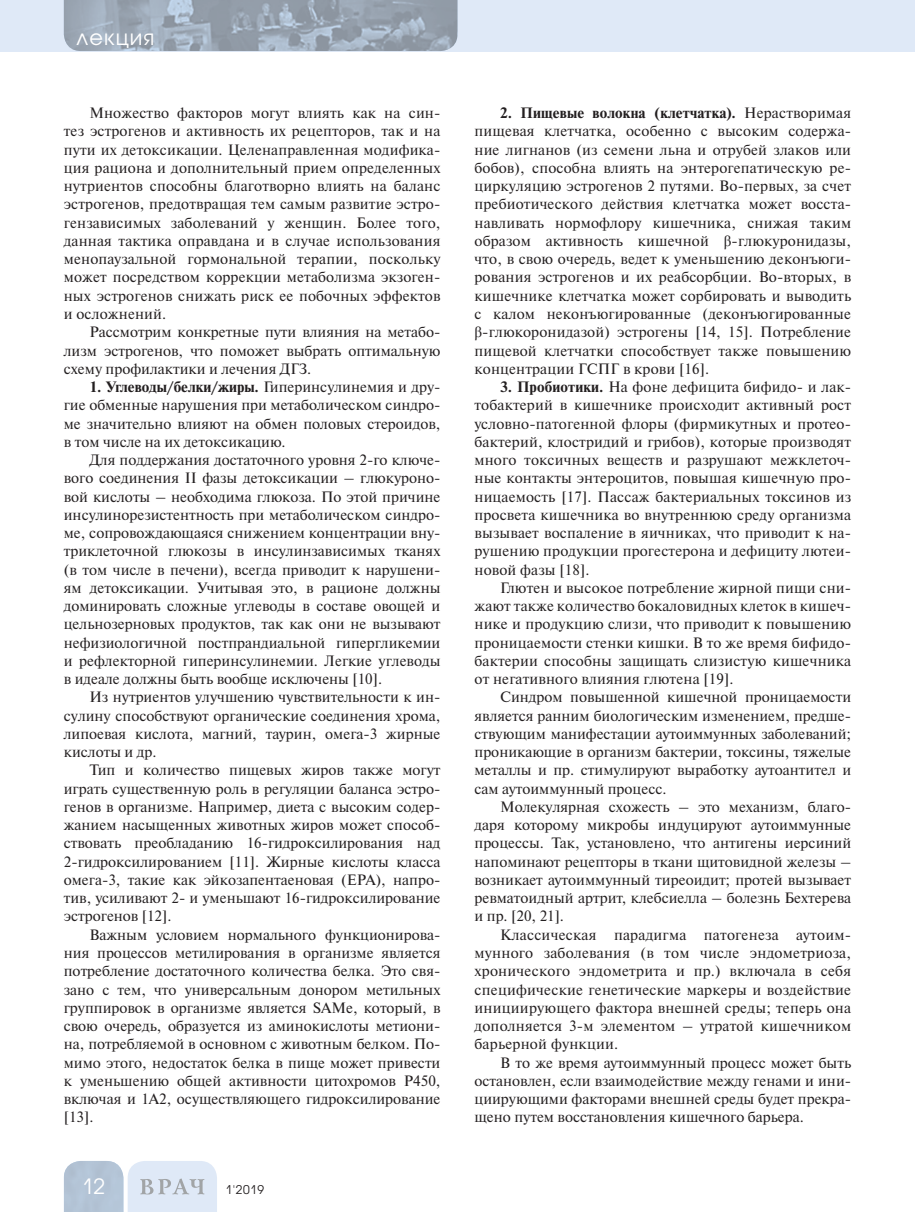
<style>
.page{position:relative;width:915px;height:1212px;background:#fff}
.page>*{position:absolute;margin:0;border:0;box-sizing:border-box;transform-origin:0 0}
.t1{font:21px "Avant Garde Gothic C";letter-spacing:.05em;color:#fff}
.t2{font:15px/18.3px "Newton C";color:#231f20;text-align:justify}
.t3{font:12px "Avant Garde Gothic C";color:#231f20}
.s1{font-weight:700}
.s2{font-family:"Times New Roman"}
</style>
<div class="page">
<div style="left:0;top:0;width:914px;height:51px;background:#dfe9f7"></div>
<img style="left:64px;top:0;width:393px;height:51px">
<svg style="left:64px;top:1161px;width:153px;height:51px;background:#cdd9e7"></svg>
<h1 class="t1" style="left:77px;top:27px;width:79px">лекция</h1>
<p class="t2" style="left:64px;top:105px;width:378px;text-indent:26px">Множество факторов могут влиять как на син&shy;тез эстрогенов и активность их рецепторов, так и на пути их детоксикации. Целенаправленная модифика&shy;ция рациона и дополнительный прием определенных нутриентов способны благотворно влиять на баланс эстрогенов, предотвращая тем самым развитие эстро&shy;гензависимых заболеваний у женщин. Более того, данная тактика оправдана и в случае использования менопаузальной гормональной терапии, поскольку может посредством коррекции метаболизма экзоген&shy;ных эстрогенов снижать риск ее побочных эффектов и осложнений.</p>
<p class="t2" style="left:64px;top:324px;width:378px;text-indent:26px">Рассмотрим конкретные пути влияния на метабо&shy;лизм эстрогенов, что поможет выбрать оптимальную схему профилактики и лечения ДГЗ.</p>
<p class="t2" style="left:64px;top:379px;width:378px;text-indent:26px"><span class="s1">1. Углеводы/белки/жиры.</span> Гиперинсулинемия и дру&shy;гие обменные нарушения при метаболическом синдро&shy;ме значительно влияют на обмен половых стероидов, в том числе на их детоксикацию.</p>
<p class="t2" style="left:64px;top:452px;width:378px;text-indent:26px">Для поддержания достаточного уровня 2-го ключе&shy;вого соединения II фазы детоксикации – глюкуроно&shy;вой кислоты – необходима глюкоза. По этой причине инсулинорезистентность при метаболическом синдро&shy;ме, сопровождающаяся снижением концентрации вну&shy;триклеточной глюкозы в инсулинзависимых тканях (в том числе в печени), всегда приводит к нарушени&shy;ям детоксикации. Учитывая это, в рационе должны доминировать сложные углеводы в составе овощей и цельнозерновых продуктов, так как они не вызывают нефизиологичной постпрандиальной гипергликемии и рефлекторной гиперинсулинемии. Легкие углеводы в идеале должны быть вообще исключены [10].</p>
<p class="t2" style="left:64px;top:690px;width:378px;text-indent:26px">Из нутриентов улучшению чувствительности к ин&shy;сулину способствуют органические соединения хрома, липоевая кислота, магний, таурин, омега-3 жирные кислоты и др.</p>
<p class="t2" style="left:64px;top:763px;width:378px;text-indent:26px">Тип и количество пищевых жиров также могут играть существенную роль в регуляции баланса эстро&shy;генов в организме. Например, диета с высоким содер&shy;жанием насыщенных животных жиров может способ&shy;ствовать преобладанию 16-гидроксилирования над 2-гидроксилированием [11]. Жирные кислоты класса омега-3, такие как эйкозапентаеновая (ЕРА), напро&shy;тив, усиливают 2- и уменьшают 16-гидроксилирование эстрогенов [12].</p>
<p class="t2" style="left:64px;top:927px;width:378px;text-indent:26px">Важным условием нормального функционирова&shy;ния процессов метилирования в организме является потребление достаточного количества белка. Это свя&shy;зано с тем, что универсальным донором метильных группировок в организме является SAMe, который, в свою очередь, образуется из аминокислоты метиони&shy;на, потребляемой в основном с животным белком. По&shy;мимо этого, недостаток белка в пище может привести к уменьшению общей активности цитохромов Р450, включая и 1А2, осуществляющего гидроксилирование [13].</p>
<h1 class="t1" style="left:82px;top:1177px;width:25px">12</h1>
<p class="t3" style="left:225px;top:1184px;width:40px">1'2019</p>
<p class="t2" style="left:474px;top:105px;width:378px;text-indent:26px"><span class="s1">2. Пищевые волокна (клетчатка).</span> Нерастворимая пищевая клетчатка, особенно с высоким содержа&shy;ние лигнанов (из семени льна и отрубей злаков или бобов), способна влиять на энтерогепатическую ре&shy;циркуляцию эстрогенов 2 путями. Во-первых, за счет пребиотического действия клетчатка может восста&shy;навливать нормофлору кишечника, снижая таким образом активность кишечной <span class="s2">β</span>-глюкуронидазы, что, в свою очередь, ведет к уменьшению деконъюги&shy;рования эстрогенов и их реабсорбции. Во-вторых, в кишечнике клетчатка может сорбировать и выводить с калом неконъюгированные (деконъюгированные <span class="s2">β</span>-глюкоронидазой) эстрогены [14, 15]. Потребление пищевой клетчатки способствует также повышению концентрации ГСПГ в крови [16].</p>
<p class="t2" style="left:474px;top:379px;width:378px;text-indent:26px"><span class="s1">3. Пробиотики.</span> На фоне дефицита бифидо- и лак&shy;тобактерий в кишечнике происходит активный рост условно-патогенной флоры (фирмикутных и протео&shy;бактерий, клостридий и грибов), которые производят много токсичных веществ и разрушают межклеточ&shy;ные контакты энтероцитов, повышая кишечную про&shy;ницаемость [17]. Пассаж бактериальных токсинов из просвета кишечника во внутреннюю среду организма вызывает воспаление в яичниках, что приводит к на&shy;рушению продукции прогестерона и дефициту лютеи&shy;новой фазы [18].</p>
<p class="t2" style="left:474px;top:580px;width:378px;text-indent:26px">Глютен и высокое потребление жирной пищи сни&shy;жают также количество бокаловидных клеток в кишеч&shy;нике и продукцию слизи, что приводит к повышению проницаемости стенки кишки. В то же время бифидо&shy;бактерии способны защищать слизистую кишечника от негативного влияния глютена [19].</p>
<p class="t2" style="left:474px;top:690px;width:378px;text-indent:26px">Синдром повышенной кишечной проницаемости является ранним биологическим изменением, предше&shy;ствующим манифестации аутоиммунных заболеваний; проникающие в организм бактерии, токсины, тяжелые металлы и пр. стимулируют выработку аутоантител и сам аутоиммунный процесс.</p>
<p class="t2" style="left:474px;top:799px;width:378px;text-indent:26px">Молекулярная схожесть – это механизм, благо&shy;даря которому микробы индуцируют аутоиммунные процессы. Так, установлено, что антигены иерсиний напоминают рецепторы в ткани щитовидной железы – возникает аутоиммунный тиреоидит; протей вызывает ревматоидный артрит, клебсиелла – болезнь Бехтерева и пр. [20, 21].</p>
<p class="t2" style="left:474px;top:927px;width:378px;text-indent:26px">Классическая парадигма патогенеза аутоим&shy;мунного заболевания (в том числе эндометриоза, хронического эндометрита и пр.) включала в себя специфические генетические маркеры и воздействие инициирующего фактора внешней среды; теперь она дополняется 3-м элементом – утратой кишечником барьерной функции.</p>
<p class="t2" style="left:474px;top:1055px;width:378px;text-indent:26px">В то же время аутоиммунный процесс может быть остановлен, если взаимодействие между генами и ини&shy;циирующими факторами внешней среды будет прекра&shy;щено путем восстановления кишечного барьера.</p>
</div>
